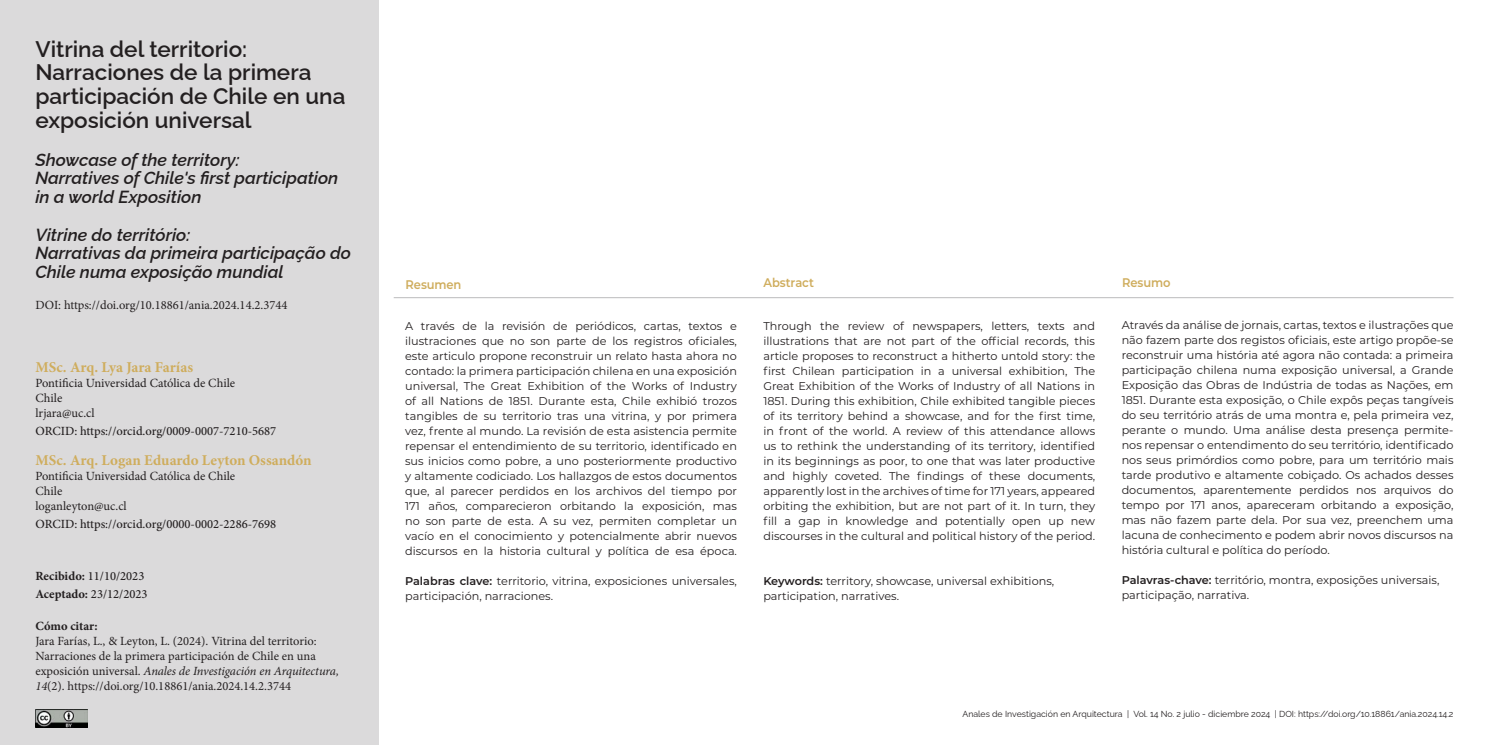
<style>
.page{position:relative;width:1489px;height:745px;background:#fff}
.page>*{position:absolute;margin:0;border:0;box-sizing:border-box;transform-origin:0 0}
.Título_principal{font:600 22.5px/23.8px "Raleway";color:#231f20}
.Título_idioma_1_y_2{font:italic 600 17.5px/18.8px "Raleway";color:#231f20}
.t1{font:700 15px "Minion Pro";color:#cfad5d}
.t2{font:12.5px/15px "Minion Pro";color:#231f20}
.t3{font:500 12.5px "Minion Pro";color:#231f20}
.Subtítulo_1{font:600 12.5px "Montserrat";letter-spacing:-.005em;color:#cfad5d;scale:.92 1}
.Texto_resumen{font:11.25px/15px "Montserrat";color:#231f20;text-align:justify}
.t4{font:8.75px "Raleway";color:#231f20}
.s1{font-weight:700}
.s2{font-style:italic}
.s3{font-weight:600}
</style>
<div class="page">
<div style="left:0;top:0;width:379px;height:744px;background:#dbdadb"></div>
<hr style="left:394px;top:297px;width:1059px;height:1px;background:#bbbbbc">
<img style="left:35px;top:709px;width:52px;height:17px">
<p class="Título_principal" style="left:35px;top:34px;width:213px">Vitrina del territorio:</p>
<p class="Título_principal" style="left:35px;top:58px;width:311px">Narraciones de la primera participación de Chile en una exposición universal</p>
<p class="Título_idioma_1_y_2" style="left:35px;top:148px;width:206px">Showcase of the territory:</p>
<p class="Título_idioma_1_y_2" style="left:35px;top:167px;width:304px">Narratives of Chile's first participation in a world Exposition</p>
<p class="Título_idioma_1_y_2" style="left:35px;top:223px;width:156px">Vitrine do território:</p>
<p class="Título_idioma_1_y_2" style="left:35px;top:242px;width:317px">Narrativas da primeira participação do<br>Chile numa exposição mundial</p>
<p class="t2" style="left:35px;top:298px;width:253px">DOI: https://doi.org/10.18861/ania.2024.14.2.3744</p>
<p class="t1" style="left:35px;top:357px;width:159px">MSc. Arq. Lya Jara Farías</p>
<p class="t2" style="left:35px;top:376px;width:201px">Pontificia Universidad Católica de Chile<br>Chile<br>lrjara@uc.cl</p>
<p class="t3" style="left:35px;top:423px;width:242px">ORCID: https://orcid.org/0009-0007-7210-5687</p>
<p class="t1" style="left:35px;top:449px;width:278px">MSc. Arq. Logan Eduardo Leyton Ossandón</p>
<p class="t2" style="left:35px;top:468px;width:201px">Pontificia Universidad Católica de Chile<br>Chile<br>loganleyton@uc.cl</p>
<p class="t3" style="left:35px;top:515px;width:242px">ORCID: https://orcid.org/0000-0002-2286-7698</p>
<p class="t3" style="left:35px;top:567px;width:110px"><span class="s1">Recibido:</span> 11/10/2023</p>
<p class="t3" style="left:35px;top:585px;width:114px"><span class="s1">Aceptado:</span> 23/12/2023</p>
<p class="t2" style="left:35px;top:618px;width:305px"><span class="s1">Cómo citar:<br></span>Jara Farías, L., &amp; Leyton, L. (2024). Vitrina del territorio:<br>Narraciones de la primera participación de Chile en una exposición universal. <span class="s2">Anales de Investigación en Arquitectura, 14</span>(2). https://doi.org/10.18861/ania.2024.14.2.3744</p>
<p class="Subtítulo_1" style="left:405px;top:275px;width:62px">Resumen</p>
<p class="Subtítulo_1" style="left:763px;top:274px;width:56px">Abstract</p>
<p class="Subtítulo_1" style="left:1121px;top:274px;width:54px">Resumo</p>
<p class="Texto_resumen" style="left:405px;top:318px;width:333px">A través de la revisión de periódicos, cartas, textos e ilustraciones que no son parte de los registros oficiales, este articulo propone reconstruir un relato hasta ahora no contado: la primera participación chilena en una exposición universal, The Great Exhibition of the Works of Industry of all Nations de 1851. Durante esta, Chile exhibió trozos tangibles de su territorio tras una vitrina, y por primera vez, frente al mundo. La revisión de esta asistencia permite repensar el entendimiento de su territorio, identificado en sus inicios como pobre, a uno posteriormente productivo y altamente codiciado. Los hallazgos de estos documentos que, al parecer perdidos en los archivos del tiempo por 171 años, comparecieron orbitando la exposición, mas no son parte de esta. A su vez, permiten completar un vacío en el conocimiento y potencialmente abrir nuevos discursos en la historia cultural y política de esa época.</p>
<p class="Texto_resumen" style="left:405px;top:573px;width:333px"><span class="s3">Palabras clave:</span> territorio, vitrina, exposiciones universales, participación, narraciones.</p>
<p class="Texto_resumen" style="left:1121px;top:317px;width:333px">Através da análise de jornais, cartas, textos e ilustrações que não fazem parte dos registos oficiais, este artigo propõe-se reconstruir uma história até agora não contada: a primeira participação chilena numa exposição universal, a Grande Exposição das Obras de Indústria de todas as Nações, em 1851. Durante esta exposição, o Chile expôs peças tangíveis do seu território atrás de uma montra e, pela primeira vez, perante o mundo. Uma análise desta presença permite&shy;nos repensar o entendimento do seu território, identificado nos seus primórdios como pobre, para um território mais tarde produtivo e altamente cobiçado. Os achados desses documentos, aparentemente perdidos nos arquivos do tempo por 171 anos, apareceram orbitando a exposição, mas não fazem parte dela. Por sua vez, preenchem uma lacuna de conhecimento e podem abrir novos discursos na história cultural e política do período.</p>
<p class="Texto_resumen" style="left:1121px;top:572px;width:319px"><span class="s3">Palavras-chave:</span> território, montra, exposições universais, participação, narrativa.</p>
<p class="Texto_resumen" style="left:763px;top:318px;width:333px">Through the review of newspapers, letters, texts and illustrations that are not part of the official records, this article proposes to reconstruct a hitherto untold story: the first Chilean participation in a universal exhibition, The Great Exhibition of the Works of Industry of all Nations in 1851. During this exhibition, Chile exhibited tangible pieces of its territory behind a showcase, and for the first time, in front of the world. A review of this attendance allows us to rethink the understanding of its territory, identified in its beginnings as poor, to one that was later productive and highly coveted. The findings of these documents, apparently lost in the archives of time for 171 years, appeared orbiting the exhibition, but are not part of it. In turn, they fill a gap in knowledge and potentially open up new discourses in the cultural and political history of the period.</p>
<p class="Texto_resumen" style="left:763px;top:573px;width:292px"><span class="s3">Keywords:</span> territory, showcase, universal exhibitions, participation, narratives.</p>
<p class="t4" style="left:962px;top:706px;width:492px">Anales de Investigación en Arquitectura | Vol. 14 No. 2 julio - diciembre 2024 | DOI: https://doi.org/10.18861/ania.2024.14.2</p>
</div>
